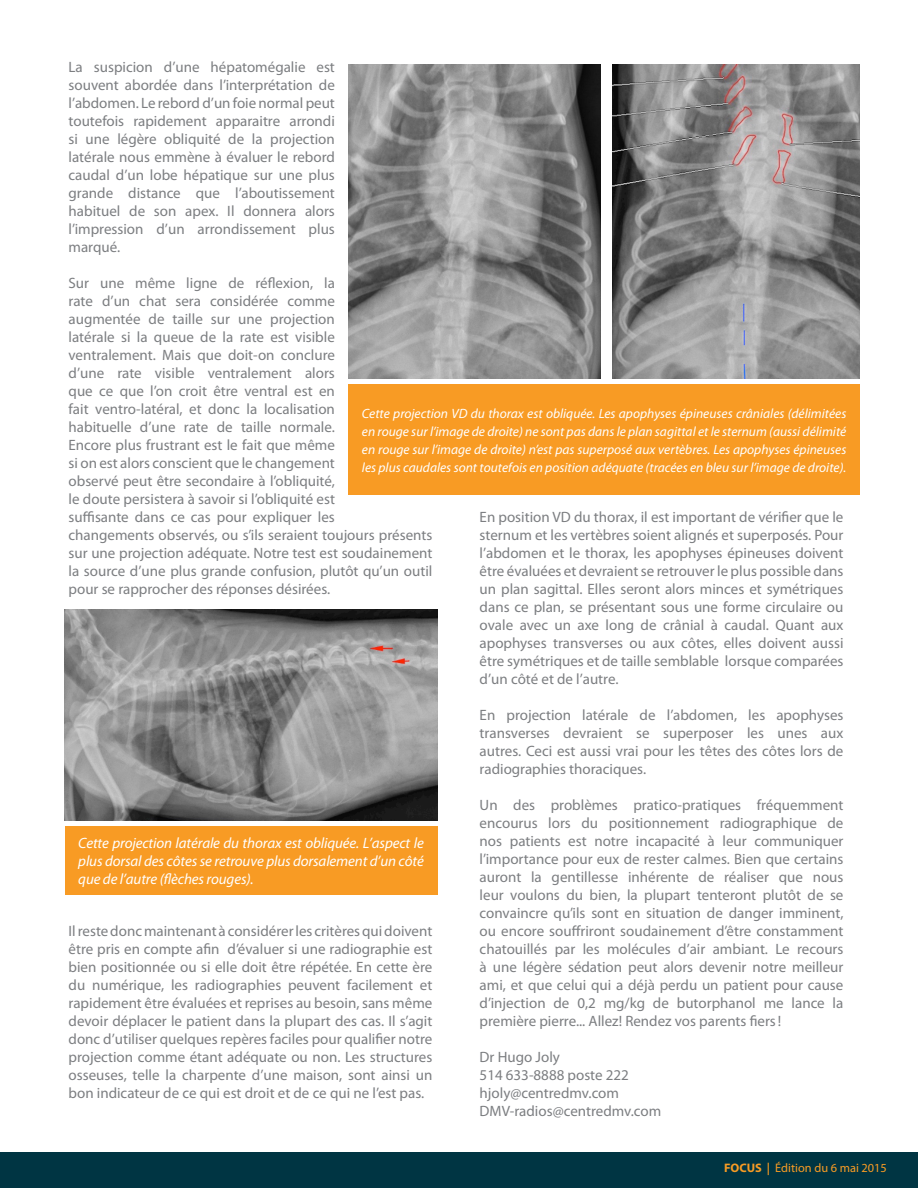
<style>
.page{position:relative;width:918px;height:1188px;background:#fff}
.page>*{position:absolute;margin:0;border:0;box-sizing:border-box;transform-origin:0 0}
.t1{font:15px/18px "Myriad Pro";color:#7c7e81;text-align:justify}
.t2{font:italic 15px/18px "Myriad Pro";letter-spacing:-.01em;color:#fff;text-align:justify}
.t3{font:italic 13.5px/18px "Myriad Pro";color:#fff;text-align:justify}
.t4{font:12.3px "Myriad Pro";color:#f89b24}
.s1{font-weight:700}
.s2{font-weight:600}
</style>
<div class="page">
<div style="left:0;top:1152px;width:918px;height:36px;background:#003543"></div>
<img style="left:348px;top:64px;width:253px;height:315px">
<img style="left:613px;top:64px;width:247px;height:315px">
<div style="left:348px;top:385px;width:512px;height:110px;background:#f89b24"></div>
<img style="left:65px;top:609px;width:372px;height:212px">
<div style="left:65px;top:826px;width:372px;height:68px;background:#f89b24"></div>
<p class="t1" style="left:69px;top:58px;width:268px">La suspicion d’une hépatomégalie est souvent abordée dans l’interprétation de l’abdomen. Le rebord d’un foie normal peut toutefois rapidement apparaitre arrondi si une légère obliquité de la projection latérale nous emmène à évaluer le rebord caudal d’un lobe hépatique sur une plus grande distance que l’aboutissement habituel de son apex. Il donnera alors l’impression d’un arrondissement plus marqué.</p>
<p class="t1" style="left:69px;top:274px;width:365px;text-align:left">Sur une même ligne de réflexion, la<br>rate d’un chat sera considérée comme<br>augmentée de taille sur une projection<br>latérale si la queue de la rate est visible<br>ventralement. Mais que doit-on conclure<br>d’une rate visible ventralement alors<br>que ce que l’on croit être ventral est en<br>fait ventro-latéral, et donc la localisation<br>habituelle d’une rate de taille normale.<br>Encore plus frustrant est le fait que même<br>si on est alors conscient que le changement<br>observé peut être secondaire à l’obliquité,<br>le doute persistera à savoir si l’obliquité est<br>suffisante dans ce cas pour expliquer les<br>changements observés, ou s’ils seraient toujours présents sur une projection adéquate. Notre test est soudainement la source d’une plus grande confusion, plutôt qu’un outil pour se rapprocher des réponses désirées.</p>
<p class="t3" style="left:362px;top:404px;width:486px">Cette projection VD du thorax est obliquée. Les apophyses épineuses crâniales (délimitées en rouge sur l’image de droite) ne sont pas dans le plan sagittal et le sternum (aussi délimité en rouge sur l’image de droite) n’est pas superposé aux vertèbres. Les apophyses épineuses les plus caudales sont toutefois en position adéquate (tracées en bleu sur l’image de droite).</p>
<p class="t1" style="left:480px;top:508px;width:365px">En position VD du thorax, il est important de vérifier que le sternum et les vertèbres soient alignés et superposés. Pour l’abdomen et le thorax, les apophyses épineuses doivent être évaluées et devraient se retrouver le plus possible dans un plan sagittal. Elles seront alors minces et symétriques dans ce plan, se présentant sous une forme circulaire ou ovale avec un axe long de crânial à caudal. Quant aux apophyses transverses ou aux côtes, elles doivent aussi être symétriques et de taille semblable lorsque comparées d’un côté et de l’autre.</p>
<p class="t1" style="left:480px;top:706px;width:365px">En projection latérale de l’abdomen, les apophyses transverses devraient se superposer les unes aux autres. Ceci est aussi vrai pour les têtes des côtes lors de radiographies thoraciques.</p>
<p class="t1" style="left:480px;top:796px;width:365px">Un des problèmes pratico-pratiques fréquemment encourus lors du positionnement radiographique de nos patients est notre incapacité à leur communiquer l’importance pour eux de rester calmes. Bien que certains auront la gentillesse inhérente de réaliser que nous leur voulons du bien, la plupart tenteront plutôt de se convaincre qu’ils sont en situation de danger imminent, ou encore souffriront soudainement d’être constamment chatouillés par les molécules d’air ambiant. Le recours à une légère sédation peut alors devenir notre meilleur ami, et que celui qui a déjà perdu un patient pour cause d’injection de 0,2 mg/kg de butorphanol me lance la première pierre... Allez! Rendez vos parents fiers!</p>
<p class="t1" style="left:480px;top:1048px;width:183px;text-align:left">Dr Hugo Joly<br>514 633-8888 poste 222 hjoly@centredmv.com<br>DMV-radios@centredmv.com</p>
<p class="t2" style="left:78px;top:834px;width:347px">Cette projection latérale du thorax est obliquée. L’aspect le plus dorsal des côtes se retrouve plus dorsalement d’un côté que de l’autre (flèches rouges).</p>
<p class="t1" style="left:69px;top:922px;width:365px">Il reste donc maintenant à considérer les critères qui doivent être pris en compte afin d’évaluer si une radiographie est bien positionnée ou si elle doit être répétée. En cette ère du numérique, les radiographies peuvent facilement et rapidement être évaluées et reprises au besoin, sans même devoir déplacer le patient dans la plupart des cas. Il s’agit donc d’utiliser quelques repères faciles pour qualifier notre projection comme étant adéquate ou non. Les structures osseuses, telle la charpente d’une maison, sont ainsi un bon indicateur de ce qui est droit et de ce qui ne l’est pas.</p>
<p class="t4" style="left:724px;top:1160px;width:164px"><span class="s1">FOCUS</span> <span class="s2">|</span> Édition du 6 mai 2015</p>
</div>
